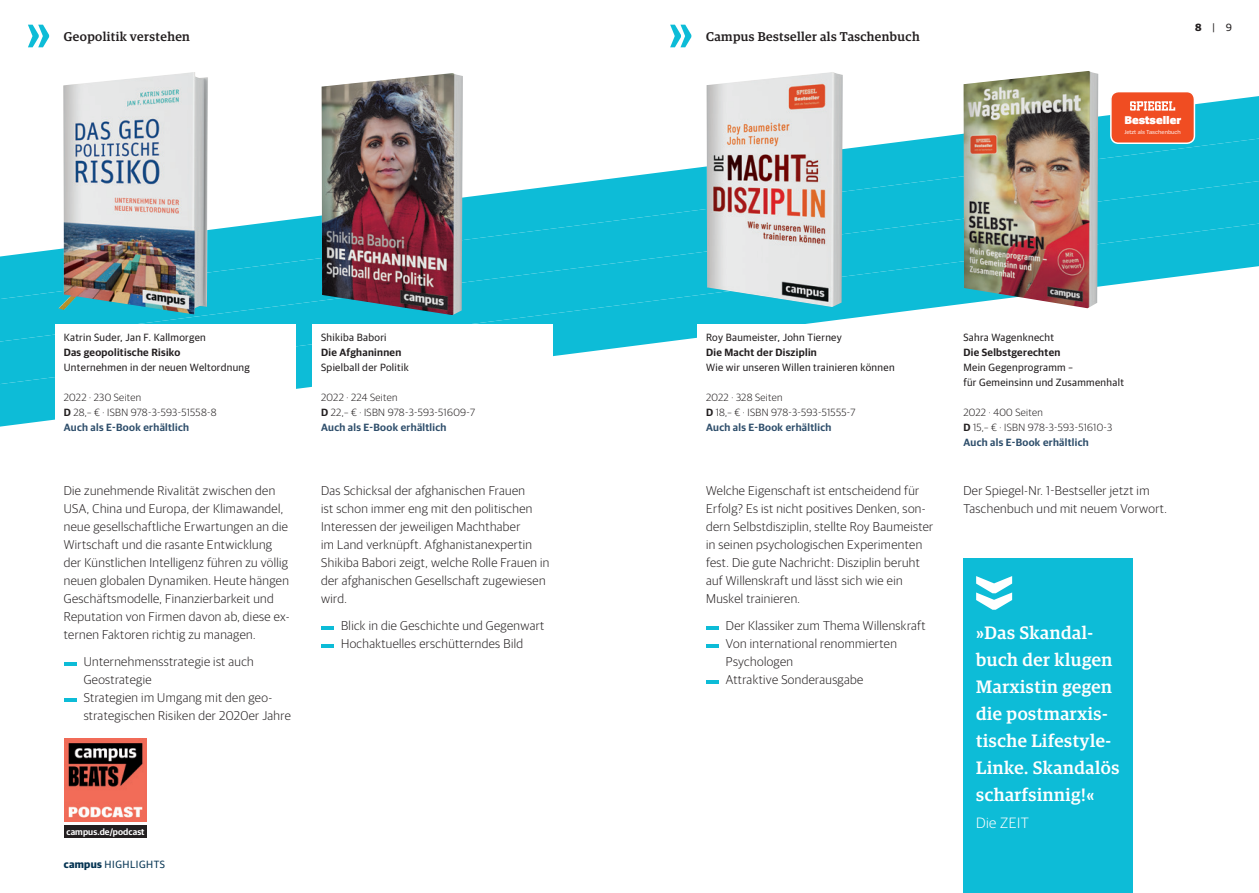
<style>
.page{position:relative;width:1259px;height:893px;background:#fff}
.page>*{position:absolute;margin:0;border:0;box-sizing:border-box;transform-origin:0 0}
.t1{font:500 18px/27px "Guardian Egyp";letter-spacing:.03em;color:#fff}
.t2{font:300 15px "Guardian Sans";letter-spacing:.03em;color:#fff}
.t3{font:300 12.75px/18px "Guardian Sans";letter-spacing:.03em;color:#231f20}
.t4{font:500 12.75px "Guardian Egyp";letter-spacing:.03em;color:#231f20}
.t5{font:900 11.7px "Spiegel Sans 4";color:#fff}
.t6{font:300 10.5px/15px "Guardian Sans";letter-spacing:.03em;color:#231f20}
.t7{font:10.5px/15px "Guardian Sans";letter-spacing:.03em;color:#231f20}
.t8{font:600 10.5px "Guardian Sans";letter-spacing:.03em;color:#231f20}
.t9{font:10.5px "Guardian Sans";letter-spacing:.05em;color:#053453}
.t10{font:600 9px "Guardian Sans";letter-spacing:.01em;color:#fff}
.t11{font:5.85px "Spiegel Sans 4";color:#fff}
.s1{font-weight:700}
.s2{font-weight:600}
.s3{font-weight:600;color:#2e4e6b}
</style>
<div class="page">
<svg style="left:842px;top:96px;width:417px;height:43px"></svg>
<svg style="left:593px;top:139px;width:666px;height:42px;fill:#0dbcd7"></svg>
<svg style="left:256px;top:181px;width:1003px;height:43px;background:#30c5dc"></svg>
<svg style="left:0;top:224px;width:1259px;height:203px;fill:#0dbcd7"></svg>
<img style="left:58px;top:72px;width:150px;height:242px">
<img style="left:321px;top:73px;width:142px;height:242px">
<img style="left:706px;top:72px;width:136px;height:235px">
<img style="left:963px;top:71px;width:135px;height:237px">
<div style="left:55px;top:324px;width:241px;height:126px;background:#fff"></div>
<svg style="left:64px;top:663px;width:13px;height:3px"></svg>
<svg style="left:64px;top:699px;width:13px;height:3px"></svg>
<svg style="left:321px;top:627px;width:13px;height:3px"></svg>
<svg style="left:321px;top:645px;width:13px;height:3px"></svg>
<svg style="left:706px;top:627px;width:13px;height:3px"></svg>
<svg style="left:706px;top:645px;width:13px;height:3px"></svg>
<svg style="left:706px;top:681px;width:13px;height:3px"></svg>
<svg style="left:28px;top:25px;width:21px;height:22px"></svg>
<svg style="left:670px;top:25px;width:21px;height:22px"></svg>
<div style="left:963px;top:558px;width:169px;height:335px;background:#0dbcd7"></div>
<svg style="left:976px;top:576px;width:36px;height:34px"></svg>
<div style="left:312px;top:324px;width:241px;height:135px;background:#fff"></div>
<div style="left:697px;top:324px;width:241px;height:140px;background:#fff"></div>
<div style="left:1111px;top:92px;width:83px;height:51px;background:#f04d22;border-radius:8px"></div>
<div style="left:1110px;top:91px;width:85px;height:53px;border:2px solid #fff;border-radius:8px"></div>
<svg style="left:1130px;top:101px;width:45px;height:10px"></svg>
<svg style="left:1194px;top:144px;width:6px;height:6px"></svg>
<img style="left:64px;top:738px;width:83px;height:83px">
<div style="left:64px;top:825px;width:83px;height:12px;background:#231f20"></div>
<p class="t4" style="left:64px;top:27px;width:128px">Geopolitik verstehen</p>
<p class="t4" style="left:706px;top:27px;width:215px">Campus Bestseller als Taschenbuch</p>
<p class="t7" style="left:1195px;top:19px;width:38px"><span class="s1">8</span>|9</p>
<p class="t5" style="left:1124px;top:113px;width:58px">Bestseller</p>
<p class="t11" style="left:1124px;top:128px;width:58px">Jetzt als Taschenbuch</p>
<p class="t7" style="left:64px;top:329px;width:144px">Katrin Suder, Jan F. Kallmorgen</p>
<p class="t8" style="left:64px;top:345px;width:118px">Das geopolitische Risiko</p>
<p class="t7" style="left:64px;top:359px;width:187px">Unternehmen in der neuen Weltordnung</p>
<p class="t6" style="left:64px;top:389px;width:154px">2022 · 230 Seiten<br><span class="s2">D</span> 28,– € · ISBN 978-3-593-51558-8<br><span class="s3">Auch als E-Book erhältlich</span></p>
<p class="t3" style="left:64px;top:481px;width:227px">Die zunehmende Rivalität zwischen den USA, China und Europa, der Klimawandel, neue gesellschaftliche Erwartungen an die Wirtschaft und die rasante Entwicklung der Künstlichen Intelligenz führen zu völlig neuen globalen Dynamiken. Heute hängen Geschäftsmodelle, Finanzierbarkeit und Reputation von Firmen davon ab, diese ex&shy;ternen Faktoren richtig zu managen.</p>
<p class="t3" style="left:84px;top:652px;width:209px">Unternehmensstrategie ist auch<br>Geostrategie<br>Strategien im Umgang mit den geo&shy;strategischen Risiken der 2020er Jahre</p>
<p class="t7" style="left:321px;top:329px;width:67px">Shikiba Babori</p>
<p class="t8" style="left:321px;top:345px;width:82px">Die Afghaninnen</p>
<p class="t7" style="left:321px;top:359px;width:89px">Spielball der Politik</p>
<p class="t6" style="left:321px;top:389px;width:155px">2022 · 224 Seiten<br><span class="s2">D</span> 22,– € · ISBN 978-3-593-51609-7<br><span class="s3">Auch als E-Book erhältlich</span></p>
<p class="t3" style="left:321px;top:481px;width:230px">Das Schicksal der afghanischen Frauen<br>ist schon immer eng mit den politischen Interessen der jeweiligen Machthaber<br>im Land verknüpft. Afghanistanexpertin Shikiba Babori zeigt, welche Rolle Frauen in der afghanischen Gesellschaft zugewiesen wird.</p>
<p class="t3" style="left:341px;top:616px;width:205px">Blick in die Geschichte und Gegenwart<br>Hochaktuelles erschütterndes Bild</p>
<p class="t10" style="left:66px;top:825px;width:80px">campus.de/podcast</p>
<p class="t9" style="left:64px;top:857px;width:103px"><span class="s1">campus</span> HIGHLIGHTS</p>
<p class="t7" style="left:706px;top:329px;width:137px">Roy Baumeister, John Tierney</p>
<p class="t8" style="left:706px;top:345px;width:112px">Die Macht der Disziplin</p>
<p class="t7" style="left:706px;top:359px;width:190px">Wie wir unseren Willen trainieren können</p>
<p class="t6" style="left:706px;top:389px;width:151px">2022 · 328 Seiten<br><span class="s2">D</span> 18,– € · ISBN 978-3-593-51555-7<br><span class="s3">Auch als E-Book erhältlich</span></p>
<p class="t3" style="left:706px;top:481px;width:229px">Welche Eigenschaft ist entscheidend für Erfolg? Es ist nicht positives Denken, son&shy;dern Selbstdisziplin, stellte Roy Baumeister in seinen psychologischen Experimenten fest. Die gute Nachricht: Disziplin beruht auf Willenskraft und lässt sich wie ein Muskel trainieren.</p>
<p class="t3" style="left:726px;top:616px;width:201px">Der Klassiker zum Thema Willenskraft<br>Von international renommierten<br>Psychologen<br>Attraktive Sonderausgabe</p>
<p class="t7" style="left:963px;top:329px;width:92px">Sahra Wagenknecht</p>
<p class="t8" style="left:963px;top:345px;width:99px">Die Selbstgerechten</p>
<p class="t7" style="left:963px;top:359px;width:162px">Mein Gegenprogramm –<br>für Gemeinsinn und Zusammenhalt</p>
<p class="t6" style="left:963px;top:405px;width:151px">2022 · 400 Seiten<br><span class="s2">D</span> 15,– € · ISBN 978-3-593-51610-3<br><span class="s3">Auch als E-Book erhältlich</span></p>
<p class="t3" style="left:963px;top:481px;width:205px">Der Spiegel-Nr. 1-Bestseller jetzt im<br>Taschenbuch und mit neuem Vorwort.</p>
<h1 class="t1" style="left:976px;top:618px;width:145px">»Das Skandal&shy;buch der klugen<br>Marxistin gegen die postmarxis&shy;tische Lifestyle-<br>Linke. Skandalös scharfsinnig!«</h1>
<p class="t2" style="left:976px;top:812px;width:54px">Die ZEIT</p>
</div>
